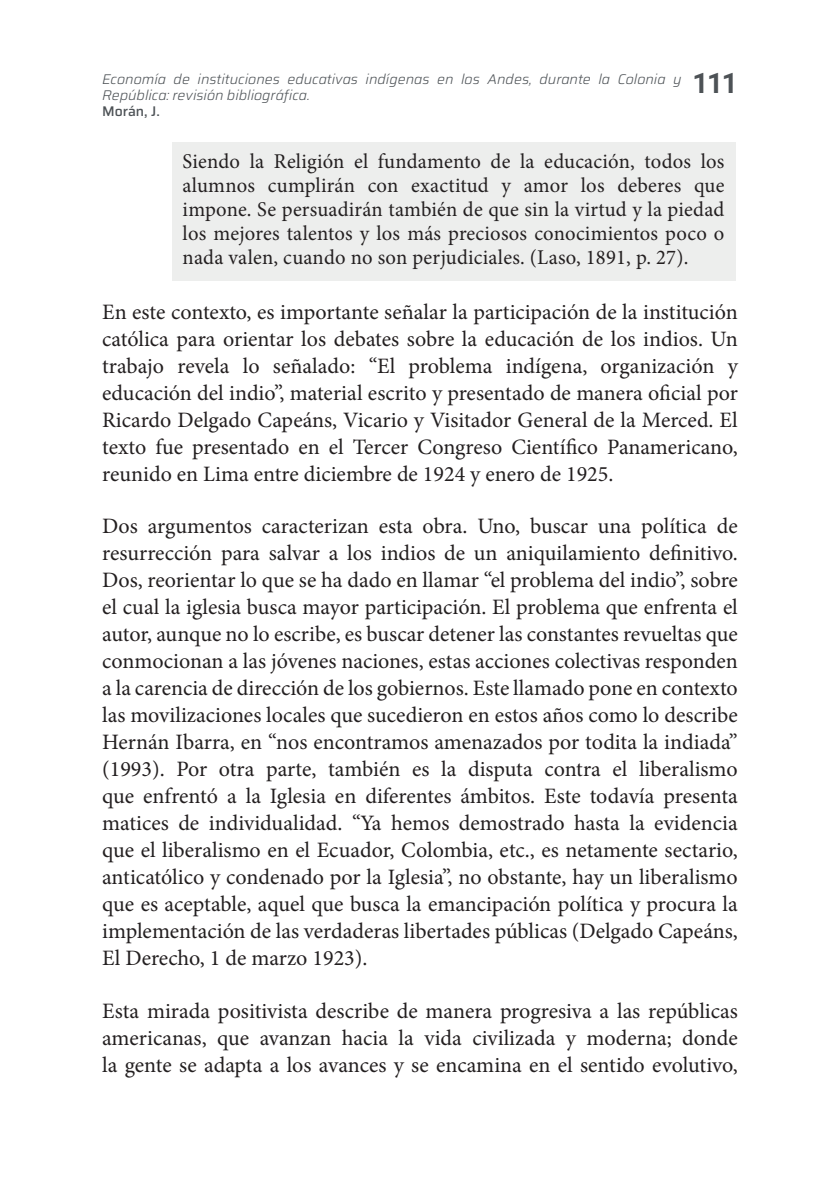
<style>
.page{position:relative;width:840px;height:1191px;background:#fff}
.page>*{position:absolute;margin:0;border:0;box-sizing:border-box;transform-origin:0 0}
.t1{font:700 28px "Roboto";color:#4d5256}
.t2{font:22px/27px "Minion Pro";color:#231f20;text-align:justify}
.t3{font:21px/24px "Minion Pro";letter-spacing:.01em;color:#231f20;text-align:justify}
.t4{font:italic 300 14px/16px "Saira";color:#4d5256}
.t5{font:500 14px "Saira";color:#4d5256}
</style>
<div class="page">
<div style="left:172px;top:142px;width:563px;height:139px;background:#edeeed"></div>
<p class="t4" style="left:102px;top:71px;width:580px">Economía de instituciones educativas indígenas en los Andes, durante la Colonia y<br>República: revisión bibliográfica.</p>
<p class="t5" style="left:102px;top:100px;width:59px">Morán, J.</p>
<p class="t1" style="left:692px;top:64px;width:47px">111</p>
<p class="t3" style="left:182px;top:149px;width:543px">Siendo la Religión el fundamento de la educación, todos los alumnos cumplirán con exactitud y amor los deberes que impone. Se persuadirán también de que sin la virtud y la piedad los mejores talentos y los más preciosos conocimientos poco o nada valen, cuando no son perjudiciales. (Laso, 1891, p. 27).</p>
<p class="t2" style="left:102px;top:298px;width:637px">En este contexto, es importante señalar la participación de la institución católica para orientar los debates sobre la educación de los indios. Un trabajo revela lo señalado: “El problema indígena, organización y educación del indio”, material escrito y presentado de manera oficial por Ricardo Delgado Capeáns, Vicario y Visitador General de la Merced. El texto fue presentado en el Tercer Congreso Científico Panamericano, reunido en Lima entre diciembre de 1924 y enero de 1925.</p>
<p class="t2" style="left:102px;top:513px;width:637px">Dos argumentos caracterizan esta obra. Uno, buscar una política de resurrección para salvar a los indios de un aniquilamiento definitivo.<br>Dos, reorientar lo que se ha dado en llamar “el problema del indio”, sobre el cual la iglesia busca mayor participación. El problema que enfrenta el autor, aunque no lo escribe, es buscar detener las constantes revueltas que conmocionan a las jóvenes naciones, estas acciones colectivas responden a la carencia de dirección de los gobiernos. Este llamado pone en contexto las movilizaciones locales que sucedieron en estos años como lo describe Hernán Ibarra, en “nos encontramos amenazados por todita la indiada” (1993). Por otra parte, también es la disputa contra el liberalismo que enfrentó a la Iglesia en diferentes ámbitos. Este todavía presenta matices de individualidad. “Ya hemos demostrado hasta la evidencia que el liberalismo en el Ecuador, Colombia, etc., es netamente sectario, anticatólico y condenado por la Iglesia”, no obstante, hay un liberalismo que es aceptable, aquel que busca la emancipación política y procura la implementación de las verdaderas libertades públicas (Delgado Capeáns, El Derecho, 1 de marzo 1923).</p>
<p class="t2" style="left:102px;top:997px;width:637px">Esta mirada positivista describe de manera progresiva a las repúblicas americanas, que avanzan hacia la vida civilizada y moderna; donde la gente se adapta a los avances y se encamina en el sentido evolutivo,</p>
</div>
